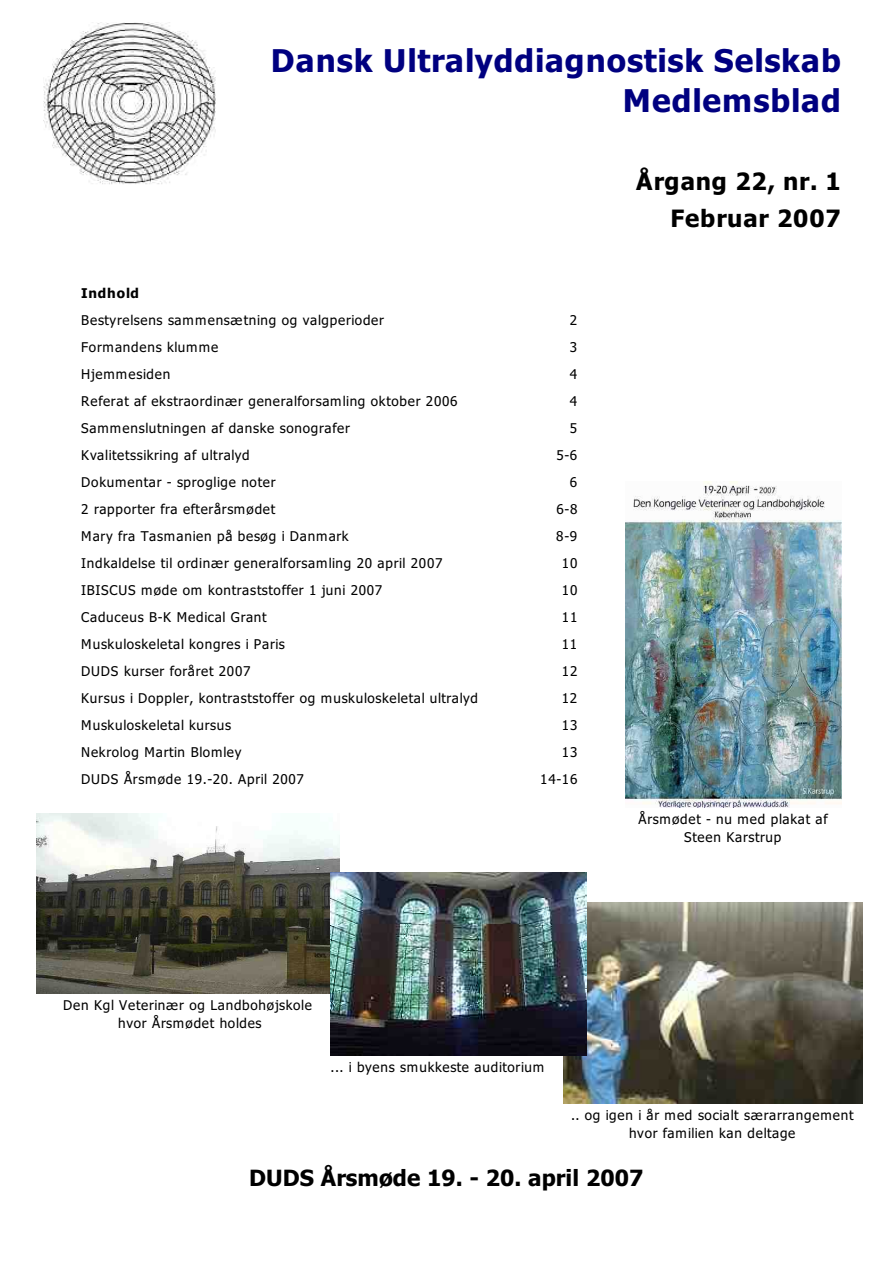
<style>
.page{position:relative;width:894px;height:1263px;background:#fff}
.page>*{position:absolute;margin:0;border:0;box-sizing:border-box;transform-origin:0 0}
.t1{font:700 31.35px/39.8px "Tahoma";letter-spacing:.03em;color:#000080;text-align:right}
.t2{font:700 24px/36.9px "Tahoma";letter-spacing:.035em;color:#000;text-align:right}
.t3{font:700 22.35px "Tahoma";letter-spacing:.01em;color:#000}
.t4{font:13.5px/18px "Tahoma";letter-spacing:.055em;color:#000;text-align:center}
.t5{font:700 13.5px "Tahoma";letter-spacing:.065em;color:#000}
</style>
<div class="page">
<img style="left:43px;top:22px;width:173px;height:162px">
<img style="left:563px;top:902px;width:299px;height:201px">
<img style="left:37px;top:813px;width:302px;height:181px">
<img style="left:331px;top:873px;width:255px;height:182px">
<img style="left:626px;top:481px;width:215px;height:326px">
<h1 class="t1" style="left:271px;top:43px;width:571px">Dansk Ultralyddiagnostisk Selskab<br>Medlemsblad</h1>
<p class="t5" style="left:81px;top:288px;width:59px">Indhold</p>
<p class="t4" style="left:81px;top:312px;width:304px">Bestyrelsens sammensætning og valgperioder</p>
<p class="t4" style="left:570px;top:312px;width:9px">2</p>
<p class="t4" style="left:81px;top:339px;width:139px">Formandens klumme</p>
<p class="t4" style="left:570px;top:339px;width:9px">3</p>
<p class="t4" style="left:81px;top:366px;width:91px">Hjemmesiden</p>
<p class="t4" style="left:570px;top:366px;width:9px">4</p>
<p class="t4" style="left:81px;top:393px;width:378px">Referat af ekstraordinær generalforsamling oktober 2006</p>
<p class="t4" style="left:570px;top:393px;width:9px">4</p>
<p class="t4" style="left:81px;top:420px;width:270px">Sammenslutningen af danske sonografer</p>
<p class="t4" style="left:570px;top:420px;width:9px">5</p>
<p class="t4" style="left:81px;top:447px;width:170px">Kvalitetssikring af ultralyd</p>
<p class="t4" style="left:556px;top:447px;width:22px">5-6</p>
<p class="t4" style="left:81px;top:474px;width:196px">Dokumentar - sproglige noter</p>
<p class="t4" style="left:570px;top:474px;width:9px">6</p>
<p class="t4" style="left:81px;top:501px;width:196px">2 rapporter fra efterårsmødet</p>
<p class="t4" style="left:556px;top:501px;width:22px">6-8</p>
<p class="t4" style="left:81px;top:528px;width:269px">Mary fra Tasmanien på besøg i Danmark</p>
<p class="t4" style="left:556px;top:528px;width:22px">8-9</p>
<p class="t4" style="left:81px;top:555px;width:363px">Indkaldelse til ordinær generalforsamling 20 april 2007</p>
<p class="t4" style="left:562px;top:555px;width:17px">10</p>
<p class="t4" style="left:81px;top:582px;width:303px">IBISCUS møde om kontraststoffer 1 juni 2007</p>
<p class="t4" style="left:562px;top:582px;width:17px">10</p>
<p class="t4" style="left:81px;top:609px;width:187px">Caduceus B-K Medical Grant</p>
<p class="t4" style="left:562px;top:609px;width:17px">11</p>
<p class="t4" style="left:81px;top:636px;width:205px">Muskuloskeletal kongres i Paris</p>
<p class="t4" style="left:562px;top:636px;width:17px">11</p>
<p class="t4" style="left:81px;top:663px;width:171px">DUDS kurser foråret 2007</p>
<p class="t4" style="left:562px;top:663px;width:17px">12</p>
<p class="t4" style="left:81px;top:690px;width:398px">Kursus i Doppler, kontraststoffer og muskuloskeletal ultralyd</p>
<p class="t4" style="left:562px;top:690px;width:17px">12</p>
<p class="t4" style="left:81px;top:717px;width:152px">Muskuloskeletal kursus</p>
<p class="t4" style="left:562px;top:717px;width:17px">13</p>
<p class="t4" style="left:81px;top:744px;width:162px">Nekrolog Martin Blomley</p>
<p class="t4" style="left:562px;top:744px;width:17px">13</p>
<p class="t4" style="left:81px;top:771px;width:224px">DUDS Årsmøde 19.-20. April 2007</p>
<p class="t4" style="left:540px;top:771px;width:39px">14-16</p>
<h2 class="t2" style="left:636px;top:165px;width:206px">Årgang 22, nr. 1<br>Februar 2007</h2>
<p class="t4" style="left:638px;top:811px;width:191px">Årsmødet - nu med plakat af<br>Steen Karstrup</p>
<p class="t4" style="left:63px;top:998px;width:250px">Den Kgl Veterinær og Landbohøjskole hvor Årsmødet holdes</p>
<p class="t4" style="left:331px;top:1059px;width:215px">... i byens smukkeste auditorium</p>
<p class="t4" style="left:571px;top:1107px;width:284px">.. og igen i år med socialt særarrangement hvor familien kan deltage</p>
<h3 class="t3" style="left:249px;top:1168px;width:396px">DUDS Årsmøde 19. - 20. april 2007</h3>
</div>
